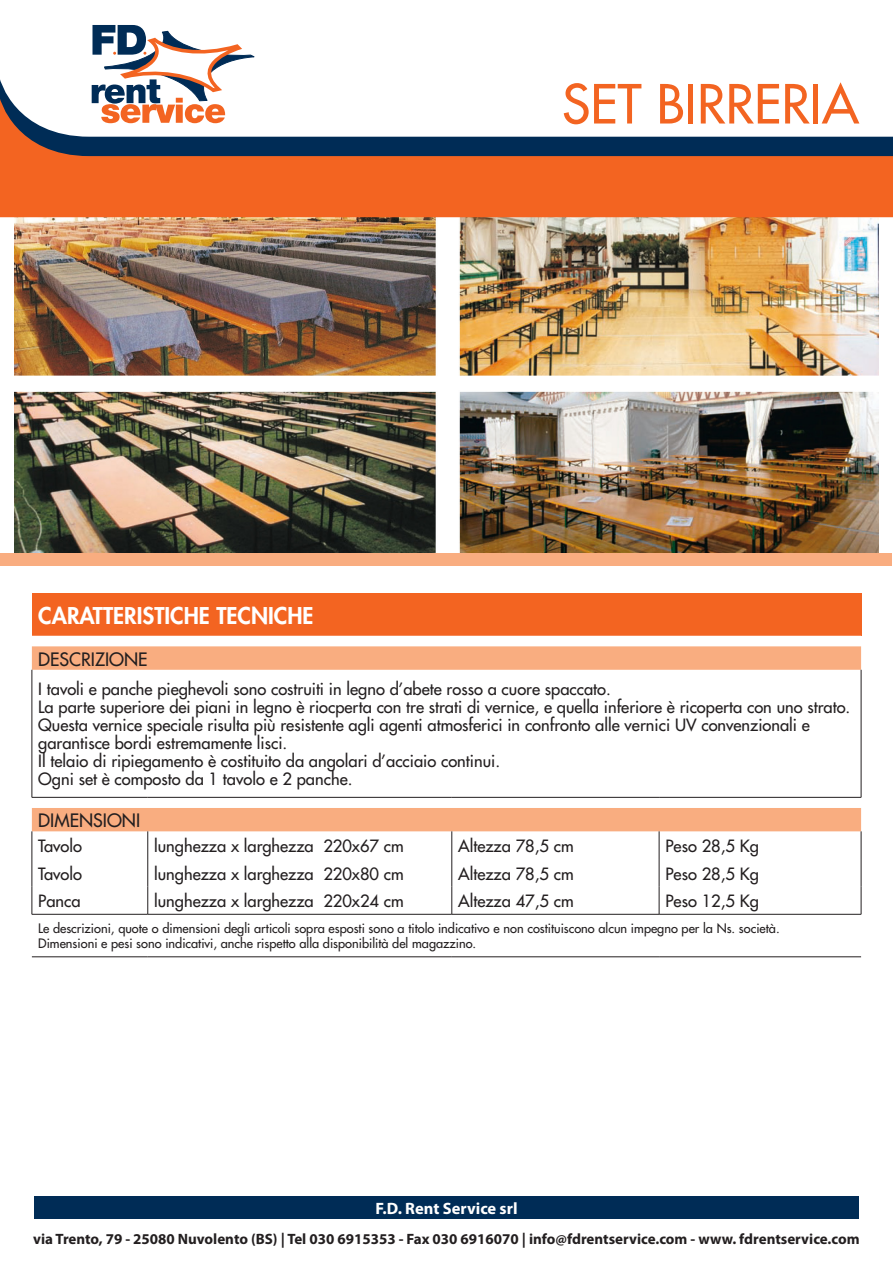
<style>
.page{position:relative;width:893px;height:1263px;background:#fff}
.page>*{position:absolute;margin:0;border:0;box-sizing:border-box;transform-origin:0 0}
.t1{font:500 52.5px "Futura Std";color:#f36421}
.t2{font:800 22.5px "Futura Std";color:#fff}
.t3{font:500 18px "Futura Std";color:#231f20}
.t4{font:500 16.5px/18px "Futura Std";color:#231f20}
.t5{font:700 16.5px "Myriad Pro";color:#fff}
.t6{font:700 15px "Myriad Pro";color:#231f20}
.t7{font:500 12.75px "Futura Std";color:#231f20}
</style>
<div class="page">
<img style="left:15px;top:217px;width:863px;height:336px">
<svg style="left:0;top:98px;width:893px;height:119px;fill:#f36421"></svg>
<div style="left:1px;top:553px;width:891px;height:12px;background:#f9ad80"></div>
<div style="left:34px;top:1196px;width:825px;height:23px;background:#002c56"></div>
<svg style="left:92px;top:25px;width:166px;height:98px"></svg>
<div style="left:32px;top:593px;width:829px;height:43px;background:#f36421"></div>
<svg style="left:32px;top:646px;width:829px;height:185px"></svg>
<hr style="left:32px;top:670px;width:1px;height:127px;background:#231f20">
<svg style="left:32px;top:831px;width:1px;height:83px"></svg>
<svg style="left:148px;top:831px;width:1px;height:83px"></svg>
<hr style="left:32px;top:914px;width:116px;height:1px;background:#231f20">
<hr style="left:148px;top:914px;width:304px;height:1px;background:#231f20">
<hr style="left:452px;top:914px;width:207px;height:1px;background:#231f20">
<hr style="left:659px;top:914px;width:202px;height:1px;background:#231f20">
<hr style="left:32px;top:956px;width:116px;height:1px;background:#231f20">
<hr style="left:148px;top:956px;width:304px;height:1px;background:#231f20">
<hr style="left:452px;top:956px;width:207px;height:1px;background:#231f20">
<hr style="left:659px;top:956px;width:202px;height:1px;background:#231f20">
<hr style="left:861px;top:670px;width:1px;height:127px;background:#231f20">
<svg style="left:452px;top:831px;width:1px;height:83px"></svg>
<svg style="left:659px;top:831px;width:1px;height:83px"></svg>
<svg style="left:861px;top:831px;width:1px;height:83px"></svg>
<hr style="left:32px;top:797px;width:116px;height:1px;background:#231f20">
<hr style="left:148px;top:797px;width:304px;height:1px;background:#231f20">
<hr style="left:452px;top:797px;width:207px;height:1px;background:#231f20">
<hr style="left:659px;top:797px;width:202px;height:1px;background:#231f20">
<p class="t1" style="left:562px;top:71px;width:298px">SET BIRRERIA</p>
<p class="t2" style="left:38px;top:601px;width:277px">CARATTERISTICHE TECNICHE</p>
<p class="t3" style="left:38px;top:648px;width:111px">DESCRIZIONE</p>
<p class="t4" style="left:38px;top:680px;width:574px">I tavoli e panche pieghevoli sono costruiti in legno d’abete rosso a cuore spaccato.</p>
<p class="t4" style="left:38px;top:698px;width:814px">La parte superiore dei piani in legno è riocperta con tre strati di vernice, e quella inferiore è ricoperta con uno strato.</p>
<p class="t4" style="left:38px;top:716px;width:773px">Questa vernice speciale risulta più resistente agli agenti atmosferici in confronto alle vernici UV convenzionali e garantisce bordi estremamente lisci.</p>
<p class="t4" style="left:38px;top:752px;width:463px">Il telaio di ripiegamento è costituito da angolari d’acciaio continui.</p>
<p class="t4" style="left:38px;top:770px;width:316px">Ogni set è composto da 1 tavolo e 2 panche.</p>
<p class="t3" style="left:38px;top:809px;width:104px">DIMENSIONI</p>
<p class="t4" style="left:38px;top:837px;width:45px">Tavolo</p>
<p class="t4" style="left:154px;top:837px;width:251px">lunghezza x larghezza 220x67 cm</p>
<p class="t4" style="left:458px;top:837px;width:117px">Altezza 78,5 cm</p>
<p class="t4" style="left:665px;top:837px;width:95px">Peso 28,5 Kg</p>
<p class="t4" style="left:38px;top:865px;width:45px">Tavolo</p>
<p class="t4" style="left:154px;top:865px;width:251px">lunghezza x larghezza 220x80 cm</p>
<p class="t4" style="left:458px;top:865px;width:117px">Altezza 78,5 cm</p>
<p class="t4" style="left:665px;top:865px;width:95px">Peso 28,5 Kg</p>
<p class="t4" style="left:38px;top:892px;width:44px">Panca</p>
<p class="t4" style="left:154px;top:892px;width:251px">lunghezza x larghezza 220x24 cm</p>
<p class="t4" style="left:458px;top:892px;width:117px">Altezza 47,5 cm</p>
<p class="t4" style="left:665px;top:892px;width:95px">Peso 12,5 Kg</p>
<p class="t7" style="left:38px;top:920px;width:743px">Le descrizioni, quote o dimensioni degli articoli sopra esposti sono a titolo indicativo e non costituiscono alcun impegno per la Ns. società.</p>
<p class="t7" style="left:38px;top:936px;width:439px">Dimensioni e pesi sono indicativi, anche rispetto alla disponibilità del magazzino.</p>
<p class="t5" style="left:375px;top:1199px;width:144px">F.D. Rent Service srl</p>
<p class="t6" style="left:33px;top:1230px;width:828px">via Trento, 79 - 25080 Nuvolento (BS) | Tel 030 6915353 - Fax 030 6916070 | info@fdrentservice.com - www. fdrentservice.com</p>
</div>
